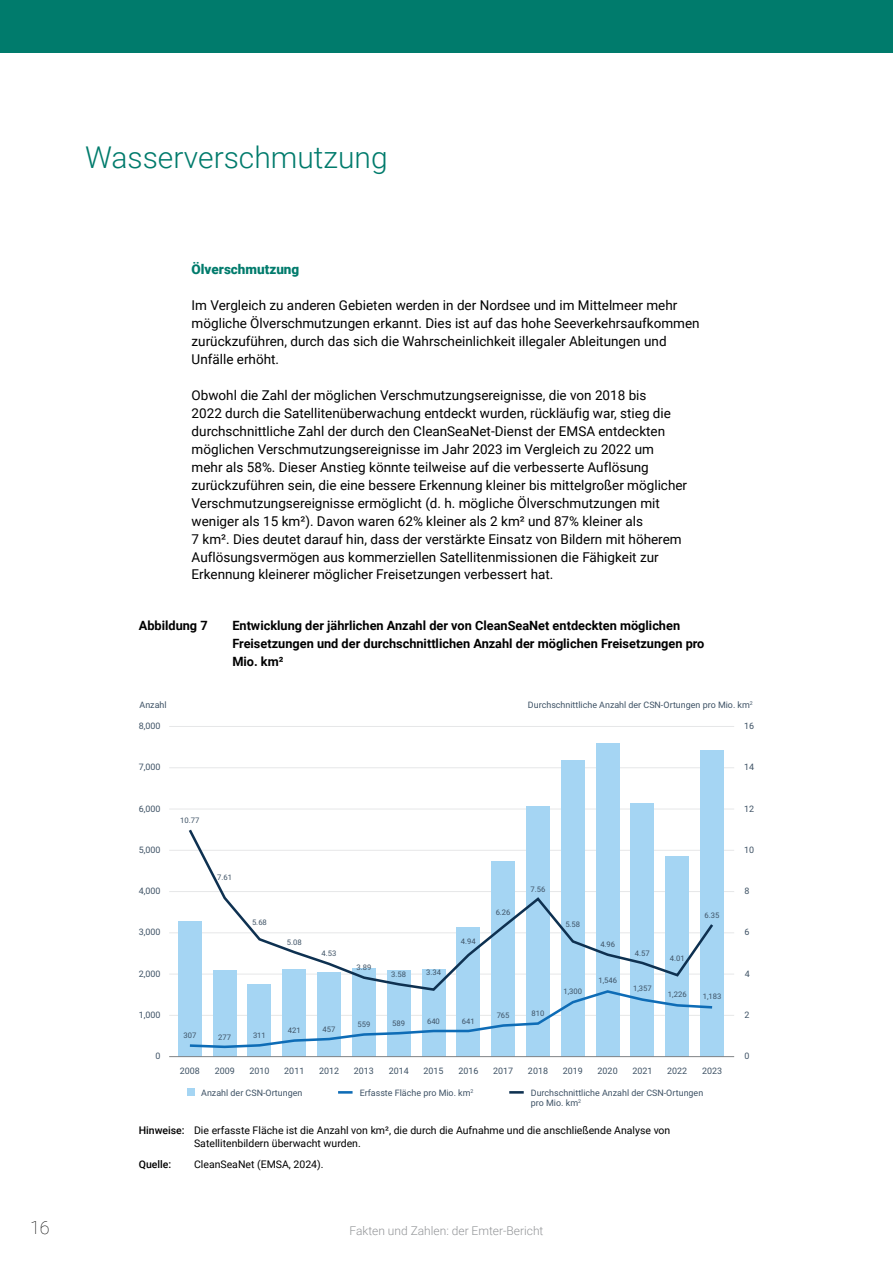
<style>
.page{position:relative;width:893px;height:1263px;background:#fff}
.page>*{position:absolute;margin:0;border:0;box-sizing:border-box;transform-origin:0 0}
.t1{font:300 30px "Roboto";color:#007b6c}
.t2{font:100 18px "Roboto";color:#000}
.t3{font:13.5px/18px "Roboto";color:#000}
.t4{font:900 13.5px "Roboto";color:#007b6c}
.t5{font:700 12.75px/18px "Roboto";color:#000}
.t6{font:300 12px "Roboto";color:#939598}
.t7{font:10.5px/12.8px "Roboto";color:#000}
.t8{font:500 10.5px "Roboto";color:#000}
.t9{font:9px/10.6px "Roboto";color:#3e5265}
.t10{font:7.65px "Roboto";color:#3e5265}
.s1{font-weight:500}
</style>
<div class="page">
<div style="left:0;top:0;width:893px;height:53px;background:#007b6c"></div>
<div style="left:187px;top:1089px;width:8px;height:7px;background:#a5d5f3"></div>
<hr style="left:338px;top:1091px;width:15px;height:3px;background:#0e6cb6">
<hr style="left:509px;top:1091px;width:15px;height:3px;background:#0e3151">
<hr style="left:169px;top:1015px;width:565px;height:1px;background:#e6e7e8">
<hr style="left:169px;top:974px;width:565px;height:1px;background:#e6e7e8">
<hr style="left:169px;top:932px;width:565px;height:1px;background:#e6e7e8">
<hr style="left:169px;top:891px;width:565px;height:1px;background:#e6e7e8">
<hr style="left:169px;top:767px;width:565px;height:1px;background:#e6e7e8">
<hr style="left:169px;top:850px;width:565px;height:1px;background:#e6e7e8">
<hr style="left:169px;top:809px;width:565px;height:1px;background:#e6e7e8">
<hr style="left:169px;top:726px;width:565px;height:1px;background:#e6e7e8">
<div style="left:178px;top:921px;width:23px;height:135px;background:#a5d5f3"></div>
<div style="left:213px;top:970px;width:23px;height:86px;background:#a5d5f3"></div>
<div style="left:248px;top:984px;width:23px;height:72px;background:#a5d5f3"></div>
<div style="left:283px;top:969px;width:23px;height:87px;background:#a5d5f3"></div>
<div style="left:317px;top:972px;width:24px;height:84px;background:#a5d5f3"></div>
<div style="left:352px;top:968px;width:23px;height:88px;background:#a5d5f3"></div>
<div style="left:387px;top:970px;width:23px;height:86px;background:#a5d5f3"></div>
<div style="left:422px;top:969px;width:23px;height:87px;background:#a5d5f3"></div>
<div style="left:457px;top:927px;width:23px;height:129px;background:#a5d5f3"></div>
<div style="left:491px;top:861px;width:24px;height:195px;background:#a5d5f3"></div>
<div style="left:526px;top:806px;width:24px;height:250px;background:#a5d5f3"></div>
<div style="left:561px;top:760px;width:23px;height:296px;background:#a5d5f3"></div>
<div style="left:596px;top:743px;width:23px;height:313px;background:#a5d5f3"></div>
<div style="left:631px;top:803px;width:23px;height:253px;background:#a5d5f3"></div>
<div style="left:666px;top:856px;width:23px;height:200px;background:#a5d5f3"></div>
<div style="left:700px;top:750px;width:24px;height:306px;background:#a5d5f3"></div>
<svg style="left:188px;top:827px;width:525px;height:162px"></svg>
<svg style="left:189px;top:989px;width:524px;height:60px"></svg>
<hr style="left:169px;top:1056px;width:565px;height:1px;background:#808285">
<h1 class="t1" style="left:85px;top:136px;width:304px">Wasserverschmutzung</h1>
<p class="t4" style="left:192px;top:259px;width:109px">Ölverschmutzung</p>
<p class="t3" style="left:192px;top:295px;width:509px">Im Vergleich zu anderen Gebieten werden in der Nordsee und im Mittelmeer mehr mögliche Ölverschmutzungen erkannt. Dies ist auf das hohe Seeverkehrsaufkommen zurückzuführen, durch das sich die Wahrscheinlichkeit illegaler Ableitungen und Unfälle erhöht.</p>
<p class="t3" style="left:192px;top:385px;width:497px">Obwohl die Zahl der möglichen Verschmutzungsereignisse, die von 2018 bis<br>2022 durch die Satellitenüberwachung entdeckt wurden, rückläufig war, stieg die durchschnittliche Zahl der durch den CleanSeaNet-Dienst der EMSA entdeckten möglichen Verschmutzungsereignisse im Jahr 2023 im Vergleich zu 2022 um mehr als 58%. Dieser Anstieg könnte teilweise auf die verbesserte Auflösung zurückzuführen sein, die eine bessere Erkennung kleiner bis mittelgroßer möglicher Verschmutzungsereignisse ermöglicht (d. h. mögliche Ölverschmutzungen mit weniger als 15 km²). Davon waren 62% kleiner als 2 km² und 87% kleiner als<br>7 km². Dies deutet darauf hin, dass der verstärkte Einsatz von Bildern mit höherem Auflösungsvermögen aus kommerziellen Satellitenmissionen die Fähigkeit zur Erkennung kleinerer möglicher Freisetzungen verbessert hat.</p>
<p class="t5" style="left:139px;top:615px;width:70px">Abbildung 7</p>
<p class="t5" style="left:232px;top:615px;width:474px">Entwicklung der jährlichen Anzahl der von CleanSeaNet entdeckten möglichen<br>Freisetzungen und der durchschnittlichen Anzahl der möglichen Freisetzungen pro<br>Mio. km²</p>
<p class="t9" style="left:140px;top:699px;width:29px">Anzahl</p>
<p class="t9" style="left:528px;top:699px;width:226px">Durchschnittliche Anzahl der CSN-Ortungen pro Mio. km<sup>2</sup></p>
<p class="t9" style="left:139px;top:720px;width:23px">8,000</p>
<p class="t9" style="left:744px;top:720px;width:12px">16</p>
<p class="t9" style="left:139px;top:761px;width:23px">7,000</p>
<p class="t9" style="left:744px;top:761px;width:12px">14</p>
<p class="t9" style="left:139px;top:803px;width:23px">6,000</p>
<p class="t9" style="left:744px;top:803px;width:12px">12</p>
<p class="t10" style="left:180px;top:815px;width:21px">10.77</p>
<p class="t9" style="left:139px;top:844px;width:23px">5,000</p>
<p class="t9" style="left:744px;top:844px;width:12px">10</p>
<p class="t10" style="left:217px;top:872px;width:16px">7.61</p>
<p class="t9" style="left:139px;top:885px;width:23px">4,000</p>
<p class="t10" style="left:530px;top:883px;width:16px">7.56</p>
<p class="t9" style="left:744px;top:885px;width:7px">8</p>
<p class="t10" style="left:252px;top:917px;width:16px">5.68</p>
<p class="t10" style="left:496px;top:907px;width:16px">6.26</p>
<p class="t10" style="left:565px;top:919px;width:16px">5.58</p>
<p class="t10" style="left:705px;top:909px;width:16px">6.35</p>
<p class="t9" style="left:139px;top:926px;width:23px">3,000</p>
<p class="t10" style="left:287px;top:937px;width:16px">5.08</p>
<p class="t10" style="left:461px;top:936px;width:16px">4.94</p>
<p class="t10" style="left:600px;top:939px;width:16px">4.96</p>
<p class="t9" style="left:744px;top:926px;width:7px">6</p>
<p class="t10" style="left:322px;top:948px;width:16px">4.53</p>
<p class="t10" style="left:635px;top:947px;width:16px">4.57</p>
<p class="t10" style="left:670px;top:952px;width:16px">4.01</p>
<p class="t9" style="left:139px;top:968px;width:23px">2,000</p>
<p class="t10" style="left:356px;top:962px;width:16px">3.89</p>
<p class="t10" style="left:391px;top:969px;width:16px">3.58</p>
<p class="t10" style="left:426px;top:967px;width:16px">3.34</p>
<p class="t10" style="left:563px;top:986px;width:20px">1,300</p>
<p class="t10" style="left:598px;top:975px;width:20px">1,546</p>
<p class="t10" style="left:633px;top:983px;width:20px">1,357</p>
<p class="t10" style="left:668px;top:989px;width:20px">1,226</p>
<p class="t10" style="left:703px;top:991px;width:20px">1,183</p>
<p class="t9" style="left:745px;top:968px;width:7px">4</p>
<p class="t9" style="left:139px;top:1009px;width:23px">1,000</p>
<p class="t10" style="left:183px;top:1030px;width:14px">307</p>
<p class="t10" style="left:218px;top:1031px;width:14px">277</p>
<p class="t10" style="left:253px;top:1030px;width:14px">311</p>
<p class="t10" style="left:288px;top:1025px;width:14px">421</p>
<p class="t10" style="left:323px;top:1024px;width:14px">457</p>
<p class="t10" style="left:357px;top:1019px;width:14px">559</p>
<p class="t10" style="left:392px;top:1018px;width:14px">589</p>
<p class="t10" style="left:427px;top:1015px;width:14px">640</p>
<p class="t10" style="left:462px;top:1015px;width:14px">641</p>
<p class="t10" style="left:497px;top:1010px;width:14px">765</p>
<p class="t10" style="left:531px;top:1008px;width:14px">810</p>
<p class="t9" style="left:744px;top:1009px;width:7px">2</p>
<p class="t9" style="left:156px;top:1050px;width:7px">0</p>
<p class="t9" style="left:744px;top:1050px;width:7px">0</p>
<p class="t9" style="left:180px;top:1065px;width:22px">2008</p>
<p class="t9" style="left:215px;top:1065px;width:22px">2009</p>
<p class="t9" style="left:249px;top:1065px;width:22px">2010</p>
<p class="t9" style="left:284px;top:1065px;width:22px">2011</p>
<p class="t9" style="left:319px;top:1065px;width:22px">2012</p>
<p class="t9" style="left:354px;top:1065px;width:22px">2013</p>
<p class="t9" style="left:389px;top:1065px;width:22px">2014</p>
<p class="t9" style="left:424px;top:1065px;width:22px">2015</p>
<p class="t9" style="left:458px;top:1065px;width:22px">2016</p>
<p class="t9" style="left:493px;top:1065px;width:22px">2017</p>
<p class="t9" style="left:528px;top:1065px;width:22px">2018</p>
<p class="t9" style="left:563px;top:1065px;width:22px">2019</p>
<p class="t9" style="left:598px;top:1065px;width:22px">2020</p>
<p class="t9" style="left:632px;top:1065px;width:22px">2021</p>
<p class="t9" style="left:667px;top:1065px;width:22px">2022</p>
<p class="t9" style="left:702px;top:1065px;width:22px">2023</p>
<p class="t9" style="left:201px;top:1087px;width:103px">Anzahl der CSN-Ortungen</p>
<p class="t9" style="left:360px;top:1087px;width:115px">Erfasste Fläche pro Mio. km<sup>2</sup></p>
<p class="t9" style="left:531px;top:1087px;width:174px">Durchschnittliche Anzahl der CSN-Ortungen pro Mio. km<sup>2</sup></p>
<p class="t7" style="left:194px;top:1123px;width:478px;text-indent:-55px"><span class="s1">Hinweise:</span> Die erfasste Fläche ist die Anzahl von km², die durch die Aufnahme und die anschließende Analyse von<br>Satellitenbildern überwacht wurden.</p>
<p class="t8" style="left:139px;top:1157px;width:34px">Quelle:</p>
<p class="t7" style="left:194px;top:1157px;width:131px">CleanSeaNet (EMSA, 2024).</p>
<h2 class="t2" style="left:30px;top:1214px;width:21px">16</h2>
<p class="t6" style="left:349px;top:1223px;width:196px">Fakten und Zahlen: der Emter-Bericht</p>
</div>
